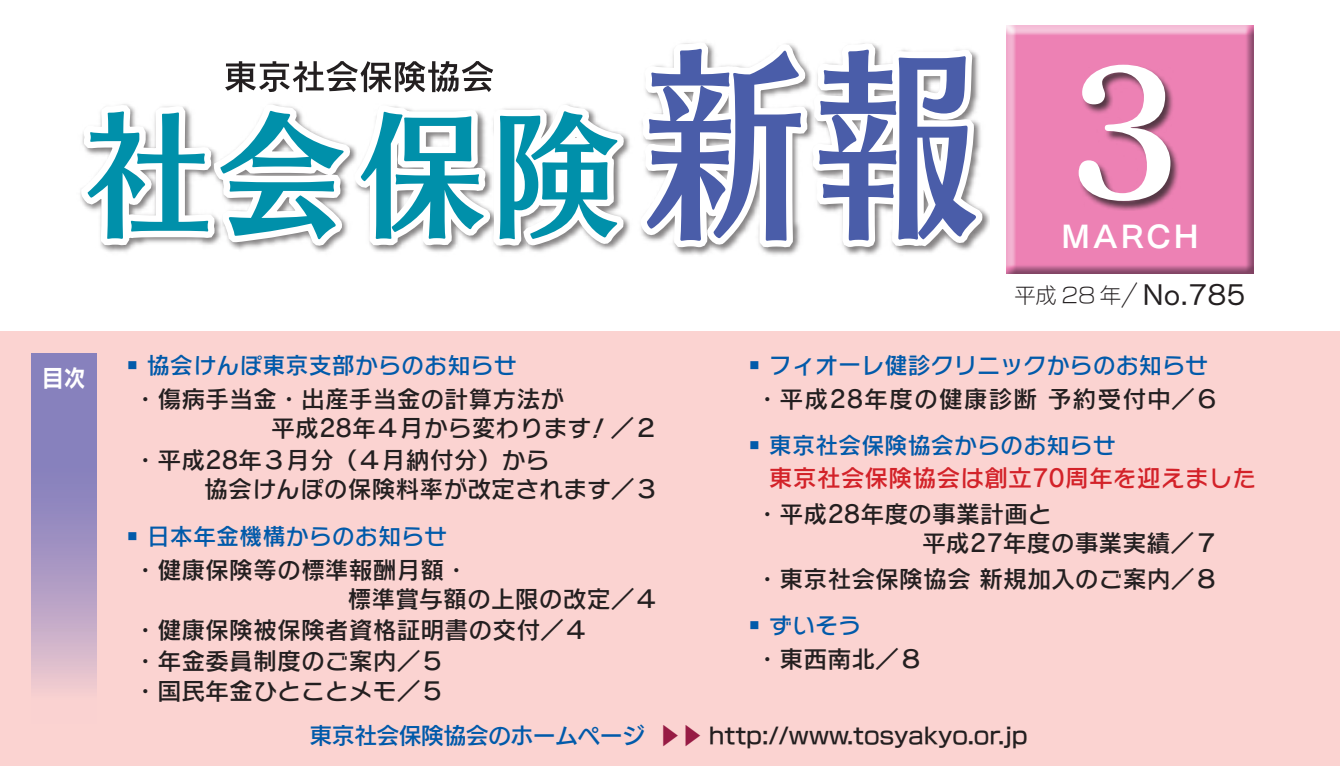
<style>
.page{position:relative;width:1340px;height:766px;background:#fff}
.page>*{position:absolute;margin:0;border:0;box-sizing:border-box;transform-origin:0 0}
.t1{font:175.5px "Matisse V Pro B";color:#fff}
.t2{font:30.38px "New Cezanne Pro DB";letter-spacing:.1em;color:#fff}
.t3{font:27px "New Cezanne Pro M";color:#231f20}
.t4{font:23.85px/29.5px "Rodin NTLG Pro DB";color:#231f20}
.t5{font:23.85px "Rodin NTLG Pro DB";color:#d32229}
.t6{font:23.85px "Rodin NTLG Pro DB";letter-spacing:.04em;color:#231f20}
.t7{font:23.18px "Rodin NTLG Pro DB";color:#015aaa}
.t8{font:22.28px "New Rodin Pro DB";color:#231f20}
.s1{font-family:"Rodin NTLG Pro B";font-size:23.85px;color:#fff}
.s2{font-size:28.8px}
.s3{font-family:"New Rodin Pro L";font-size:20.7px}
.s4{font-family:"New Rodin Pro L";font-size:28.8px}
.s5{color:#015aaa}
.s6{color:#971b44}
</style>
<div class="page">
<img style="left:1006px;top:26px;width:247px;height:247px">
<div style="left:0;top:332px;width:1339px;height:433px;background:#fbd3d1"></div>
<svg style="left:31px;top:353px;width:65px;height:336px;background:#a394c2"></svg>
<div style="left:1078px;top:64px;width:102px;height:147px;background:#231f20;opacity:.75"></div>
<svg style="left:80px;top:43px;width:908px;height:212px"></svg>
<h1 class="t1" style="left:1067px;top:19px;width:117px">3</h1>
<p class="t2" style="left:1061px;top:210px;width:139px">MARCH</p>
<p class="t7" style="left:42px;top:350px;width:476px"><span class="s1">目次</span> <span class="s2">▪</span>協会けんぽ東京支部からのお知らせ</p>
<p class="t4" style="left:133px;top:383px;width:432px">・傷病手当金・出産手当金の計算方法が</p>
<p class="t4" style="left:271px;top:412px;width:388px">平成28年４月から変わります！／２</p>
<p class="t4" style="left:133px;top:444px;width:417px">・平成28年３月分（４月納付分）から</p>
<p class="t4" style="left:156px;top:473px;width:504px">　　協会けんぽの保険料率が改定されます／３</p>
<p class="t7" style="left:118px;top:520px;width:331px"><span class="s2">▪</span>日本年金機構からのお知らせ</p>
<p class="t4" style="left:133px;top:554px;width:336px">・健康保険等の標準報酬月額・</p>
<p class="t4" style="left:300px;top:583px;width:360px">　　標準賞与額の上限の改定／４</p>
<p class="t4" style="left:133px;top:614px;width:456px">・健康保険被保険者資格証明書の交付／４</p>
<p class="t4" style="left:133px;top:644px;width:312px">・年金委員制度のご案内／５</p>
<p class="t4" style="left:133px;top:675px;width:312px">・国民年金ひとことメモ／５</p>
<p class="t3" style="left:1015px;top:271px;width:232px"><span class="s3">平成 28 年</span><span class="s4">／</span> No.785</p>
<p class="t7" style="left:740px;top:350px;width:469px"><span class="s2">▪</span>フィオーレ健診クリニックからのお知らせ</p>
<p class="t6" style="left:755px;top:383px;width:465px">・平成28年度の健康診断 予約受付中／６</p>
<p class="t7" style="left:740px;top:430px;width:377px"><span class="s2">▪</span>東京社会保険協会からのお知らせ</p>
<p class="t5" style="left:769px;top:462px;width:489px">東京社会保険協会は創立70周年を迎えました</p>
<p class="t4" style="left:922px;top:498px;width:298px;text-indent:-166px">・平成28年度の事業計画と<br>平成27年度の事業実績／７</p>
<p class="t4" style="left:755px;top:563px;width:464px">・東京社会保険協会 新規加入のご案内／８</p>
<p class="t7" style="left:740px;top:610px;width:123px"><span class="s2">▪</span>ずいそう</p>
<p class="t4" style="left:755px;top:643px;width:169px">・東西南北／８</p>
<p class="t8" style="left:310px;top:716px;width:719px"><span class="s5">東京社会保険協会のホームページ</span> <span class="s6">▶▶</span> http://www.tosyakyo.or.jp</p>
</div>
